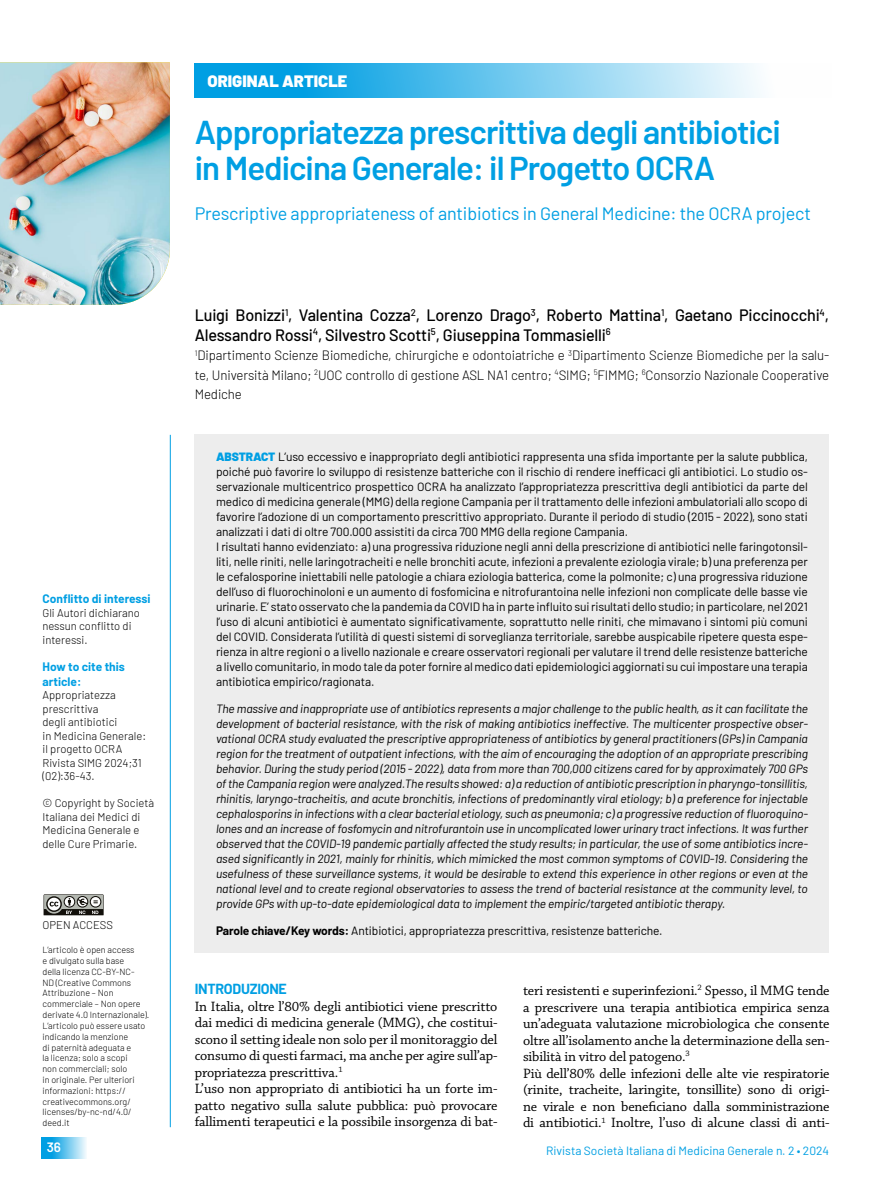
<style>
.page{position:relative;width:893px;height:1191px;background:#fff}
.page>*{position:absolute;margin:0;border:0;box-sizing:border-box;transform-origin:0 0}
.t1{font:600 33px/36.6px "Barlow";letter-spacing:-.03em;color:#009fe3}
.t2{font:18px "Barlow";letter-spacing:-.01em;color:#009fe3}
.t3{font:500 16.5px/19.5px "Barlow";letter-spacing:-.01em;color:#000}
.t4{font:900 16.5px "Barlow";color:#fff}
.t5{font:14.25px/16.5px "Chaparral Pro";letter-spacing:-.01em;color:#000}
.t6{font:700 14.25px "Barlow";letter-spacing:-.02em;color:#009fe3}
.t7{font:300 13.5px/19.5px "Barlow";letter-spacing:-.01em;color:#000;text-align:justify}
.t8{font:600 13.5px "Barlow";color:#fff}
.t9{font:12px/15px "Barlow";letter-spacing:-.01em;color:#000}
.t10{font:italic 12px/15px "Barlow";letter-spacing:-.01em;color:#000;text-align:justify}
.t11{font:12px "Barlow";color:#009fe3}
.t12{font:700 12px/14.4px "Barlow";color:#009fe3}
.t13{font:300 11.25px/13.5px "Barlow";color:#000}
.t14{font:300 9px/10.8px "Barlow";color:#000}
.s1{font-weight:900;color:#009fe3}
.s2{font-weight:700}
</style>
<div class="page">
<svg style="left:42px;top:1137px;width:44px;height:21px"></svg>
<hr style="left:170px;top:435px;width:1px;height:692px;background:#009fe3">
<div style="left:195px;top:64px;width:637px;height:34px;background:linear-gradient(to right,#0091df,#fff)"></div>
<img style="left:0;top:62px;width:170px;height:243px">
<svg style="left:44px;top:894px;width:60px;height:22px"></svg>
<div style="left:195px;top:435px;width:634px;height:518px;background:#ededed"></div>
<h3 class="t4" style="left:207px;top:71px;width:141px">ORIGINAL ARTICLE</h3>
<h1 class="t1" style="left:195px;top:112px;width:587px">Appropriatezza prescrittiva degli antibiotici in Medicina Generale: il Progetto OCRA</h1>
<h2 class="t2" style="left:195px;top:202px;width:618px">Prescriptive appropriateness of antibiotics in General Medicine: the OCRA project</h2>
<p class="t12" style="left:43px;top:591px;width:110px">Conflitto di interessi</p>
<p class="t13" style="left:43px;top:605px;width:99px">Gli Autori dichiarano nessun conflitto di interessi.</p>
<p class="t12" style="left:43px;top:659px;width:84px">How to cite this article:</p>
<p class="t13" style="left:43px;top:688px;width:105px">Appropriatezza prescrittiva<br>degli antibiotici<br>in Medicina Generale: il progetto OCRA<br>Rivista SIMG 2024;31 (02):36-43.</p>
<p class="t13" style="left:43px;top:796px;width:113px">© Copyright by Società<br>Italiana dei Medici di<br>Medicina Generale e delle Cure Primarie.</p>
<p class="t13" style="left:43px;top:917px;width:72px">OPEN ACCESS</p>
<p class="t14" style="left:43px;top:944px;width:108px">L’articolo è open access<br>e divulgato sulla base<br>della licenza CC-BY-NC-<br>ND (Creative Commons<br>Attribuzione – Non commerciale – Non opere derivate 4.0 Internazionale).<br>L’articolo può essere usato indicando la menzione<br>di paternità adeguata e<br>la licenza; solo a scopi<br>non commerciali; solo<br>in originale. Per ulteriori informazioni: https:// creativecommons.org/ licenses/by-nc-nd/4.0/ deed.it</p>
<h3 class="t3" style="left:195px;top:305px;width:636px">Luigi Bonizzi<sup>1</sup>, Valentina Cozza<sup>2</sup>, Lorenzo Drago<sup>3</sup>, Roberto Mattina<sup>1</sup>, Gaetano Piccinocchi<sup>4</sup>,<br>Alessandro Rossi<sup>4</sup>, Silvestro Scotti<sup>5</sup>, Giuseppina Tommasielli<sup>6</sup></h3>
<p class="t7" style="left:195px;top:345px;width:636px"><sup>1</sup>Dipartimento Scienze Biomediche, chirurgiche e odontoiatriche e <sup>3</sup>Dipartimento Scienze Biomediche per la salu&shy;te, Università Milano; <sup>2</sup>UOC controllo di gestione ASL NA1 centro; <sup>4</sup>SIMG; <sup>5</sup>FIMMG; <sup>6</sup>Consorzio Nazionale Cooperative Mediche</p>
<p class="t9" style="left:216px;top:449px;width:593px"><span class="s1">ABSTRACT</span> L’uso eccessivo e inappropriato degli antibiotici rappresenta una sfida importante per la salute pubblica, poiché può favorire lo sviluppo di resistenze batteriche con il rischio di rendere inefficaci gli antibiotici. Lo studio os&shy;servazionale multicentrico prospettico OCRA ha analizzato l’appropriatezza prescrittiva degli antibiotici da parte del medico di medicina generale (MMG) della regione Campania per il trattamento delle infezioni ambulatoriali allo scopo di favorire l’adozione di un comportamento prescrittivo appropriato. Durante il periodo di studio (2015 - 2022), sono stati analizzati i dati di oltre 700.000 assistiti da circa 700 MMG della regione Campania.<br>I risultati hanno evidenziato: a) una progressiva riduzione negli anni della prescrizione di antibiotici nelle faringotonsil&shy;liti, nelle riniti, nelle laringotracheiti e nelle bronchiti acute, infezioni a prevalente eziologia virale; b) una preferenza per le cefalosporine iniettabili nelle patologie a chiara eziologia batterica, come la polmonite; c) una progressiva riduzione dell’uso di fluorochinoloni e un aumento di fosfomicina e nitrofurantoina nelle infezioni non complicate delle basse vie urinarie. E’ stato osservato che la pandemia da COVID ha in parte influito sui risultati dello studio; in particolare, nel 2021 l’uso di alcuni antibiotici è aumentato significativamente, soprattutto nelle riniti, che mimavano i sintomi più comuni del COVID. Considerata l’utilità di questi sistemi di sorveglianza territoriale, sarebbe auspicabile ripetere questa espe&shy;rienza in altre regioni o a livello nazionale e creare osservatori regionali per valutare il trend delle resistenze batteriche a livello comunitario, in modo tale da poter fornire al medico dati epidemiologici aggiornati su cui impostare una terapia antibiotica empirico/ragionata.</p>
<p class="t10" style="left:216px;top:701px;width:593px">The massive and inappropriate use of antibiotics represents a major challenge to the public health, as it can facilitate the development of bacterial resistance, with the risk of making antibiotics ineffective. The multicenter prospective obser&shy;vational OCRA study evaluated the prescriptive appropriateness of antibiotics by general practitioners (GPs) in Campania region for the treatment of outpatient infections, with the aim of encouraging the adoption of an appropriate prescribing behavior. During the study period (2015 - 2022), data from more than 700,000 citizens cared for by approximately 700 GPs of the Campania region were analyzed.The results showed: a) a reduction of antibiotic prescription in pharyngo-tonsillitis, rhinitis, laryngo-tracheitis, and acute bronchitis, infections of predominantly viral etiology; b) a preference for injectable cephalosporins in infections with a clear bacterial etiology, such as pneumonia; c) a progressive reduction of fluoroquino&shy;lones and an increase of fosfomycin and nitrofurantoin use in uncomplicated lower urinary tract infections. It was further observed that the COVID-19 pandemic partially affected the study results; in particular, the use of some antibiotics incre&shy;ased significantly in 2021, mainly for rhinitis, which mimicked the most common symptoms of COVID-19. Considering the usefulness of these surveillance systems, it would be desirable to extend this experience in other regions or even at the national level and to create regional observatories to assess the trend of bacterial resistance at the community level, to provide GPs with up-to-date epidemiological data to implement the empiric/targeted antibiotic therapy.</p>
<p class="t9" style="left:216px;top:923px;width:448px"><span class="s2">Parole chiave/Key words:</span> Antibiotici, appropriatezza prescrittiva, resistenze batteriche.</p>
<p class="t6" style="left:195px;top:980px;width:94px">INTRODUZIONE</p>
<p class="t5" style="left:195px;top:998px;width:304px">In Italia, oltre l’80% degli antibiotici viene prescritto dai medici di medicina generale (MMG), che costitui&shy;scono il setting ideale non solo per il monitoraggio del consumo di questi farmaci, ma anche per agire sull’ap&shy;propriatezza prescrittiva.<sup>1<br></sup>L’uso non appropriato di antibiotici ha un forte im&shy;patto negativo sulla salute pubblica: può provocare fallimenti terapeutici e la possibile insorgenza di bat-</p>
<p class="t5" style="left:523px;top:983px;width:308px">teri resistenti e superinfezioni.<sup>2</sup> Spesso, il MMG tende a prescrivere una terapia antibiotica empirica senza un’adeguata valutazione microbiologica che consente oltre all’isolamento anche la determinazione della sen&shy;sibilità in vitro del patogeno.<sup>3<br></sup>Più dell’80% delle infezioni delle alte vie respiratorie (rinite, tracheite, laringite, tonsillite) sono di origi&shy;ne virale e non beneficiano dalla somministrazione di antibiotici.<sup>1</sup> Inoltre, l’uso di alcune classi di anti-</p>
<p class="t8" style="left:47px;top:1138px;width:16px">36</p>
<p class="t11" style="left:546px;top:1143px;width:285px">Rivista Società Italiana di Medicina Generale n. 2 • 2024</p>
</div>
